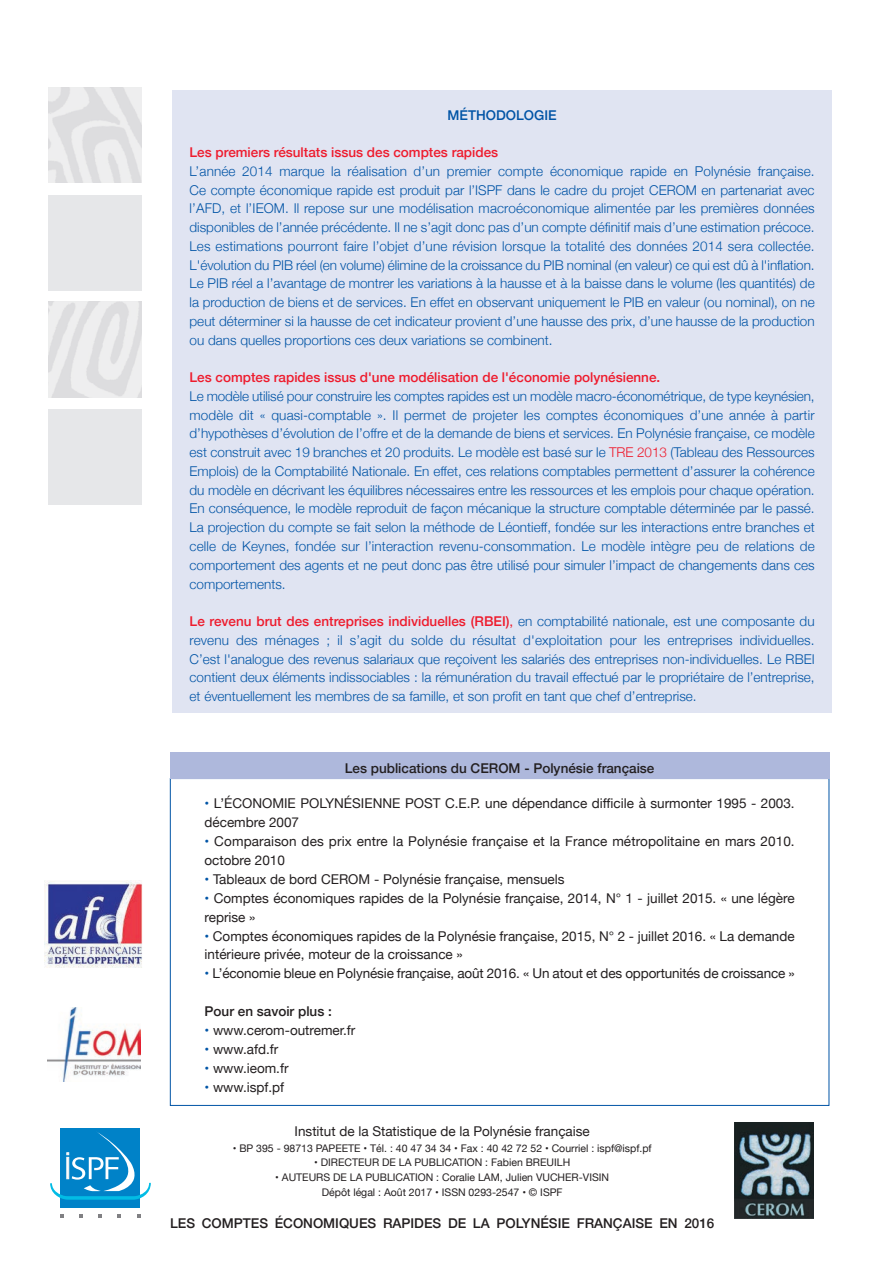
<style>
.page{position:relative;width:893px;height:1263px;background:#fff}
.page>*{position:absolute;margin:0;border:0;box-sizing:border-box;transform-origin:0 0}
.t1{font:300 13.5px/18.8px "Helvetica Neue";color:#0154a6;text-align:justify}
.t2{font:13.5px/18.9px "Helvetica Neue";color:#231f20}
.t3{font:500 13.5px "Helvetica Neue";color:#ee1b2d}
.t4{font:500 13.5px "Helvetica Neue";color:#231f20}
.t5{font:500 13.5px "Helvetica Neue";letter-spacing:.055em;color:#231f20}
.t6{font:500 13.5px "Helvetica Neue";letter-spacing:.13em;color:#0154a6}
.t7{font:10.5px/14.7px "Helvetica Neue";color:#231f20;text-align:center}
.s1{color:#ee1b2d}
.s2{font-weight:500;color:#ee1b2d}
.s3{font-weight:400;color:#ee1b2d}
.s4{color:#0154a6}
</style>
<div class="page">
<img style="left:735px;top:1123px;width:79px;height:95px">
<svg style="left:79px;top:1214px;width:4px;height:3px"></svg>
<div style="left:60px;top:1128px;width:80px;height:79px;background:#0082c8"></div>
<svg style="left:50px;top:1132px;width:101px;height:68px"></svg>
<img style="left:44px;top:880px;width:98px;height:87px">
<img style="left:48px;top:1007px;width:92px;height:74px">
<img style="left:49px;top:87px;width:93px;height:96px">
<div style="left:49px;top:195px;width:93px;height:95px;background:#e6e7e9"></div>
<div style="left:49px;top:409px;width:93px;height:96px;background:#e6e7e9"></div>
<img style="left:49px;top:302px;width:93px;height:96px">
<div style="left:170px;top:752px;width:659px;height:26px;background:#aeb8dc"></div>
<div style="left:173px;top:90px;width:659px;height:622px;background:#e0e4f2"></div>
<p class="t6" style="left:448px;top:107px;width:111px">méthodoloGie</p>
<p class="t3" style="left:190px;top:144px;width:310px">les premiers résultats issus des comptes rapides</p>
<p class="t1" style="left:190px;top:161px;width:627px">L’année 2014 marque la réalisation d’un premier compte économique rapide en polynésie française. ce compte économique rapide est produit par l’ispF dans le cadre du projet ceRom en partenariat avec l’AFD, et l’ieom. il repose sur une modélisation macroéconomique alimentée par les premières données disponibles de l’année précédente. il ne s’agit donc pas d’un compte définitif mais d’une estimation précoce.<br>Les estimations pourront faire l’objet d’une révision lorsque la totalité des données 2014 sera collectée.<br>L'évolution du piB réel (en volume) élimine de la croissance du piB nominal (en valeur) ce qui est dû à l'inflation.<br>Le piB réel a l’avantage de montrer les variations à la hausse et à la baisse dans le volume (les quantités) de la production de biens et de services. en effet en observant uniquement le piB en valeur (ou nominal), on ne peut déterminer si la hausse de cet indicateur provient d’une hausse des prix, d’une hausse de la production ou dans quelles proportions ces deux variations se combinent.</p>
<p class="t3" style="left:190px;top:369px;width:472px">les comptes rapides issus d'une modélisation de l'économie polynésienne.</p>
<p class="t1" style="left:190px;top:386px;width:627px">Le modèle utilisé pour construire les comptes rapides est un modèle macro-économétrique, de type keynésien, modèle dit « quasi-comptable ». il permet de projeter les comptes économiques d’une année à partir d’hypothèses d’évolution de l’offre et de la demande de biens et services. en polynésie française, ce modèle est construit avec 19 branches et 20 produits. Le modèle est basé sur le <span class="s1">tRe 2013</span> (tableau des Ressources emplois) de la comptabilité nationale. en effet, ces relations comptables permettent d’assurer la cohérence du modèle en décrivant les équilibres nécessaires entre les ressources et les emplois pour chaque opération. en conséquence, le modèle reproduit de façon mécanique la structure comptable déterminée par le passé.<br>La projection du compte se fait selon la méthode de Léontieff, fondée sur les interactions entre branches et celle de Keynes, fondée sur l’interaction revenu-consommation. Le modèle intègre peu de relations de comportement des agents et ne peut donc pas être utilisé pour simuler l’impact de changements dans ces comportements.</p>
<p class="t1" style="left:190px;top:611px;width:627px"><span class="s2">le revenu brut des entreprises individuelles (rbei)</span><span class="s3">,</span> en comptabilité nationale, est une composante du revenu des ménages ; il s’agit du solde du résultat d'exploitation pour les entreprises individuelles. c’est l'analogue des revenus salariaux que reçoivent les salariés des entreprises non-individuelles. Le RBei contient deux éléments indissociables : la rémunération du travail effectué par le propriétaire de l’entreprise, et éventuellement les membres de sa famille, et son profit en tant que chef d’entreprise.</p>
<p class="t4" style="left:345px;top:759px;width:311px">les publications du cerom - polynésie française</p>
<p class="t2" style="left:205px;top:794px;width:592px"><span class="s4">•</span> L’éCONOMIE POLyNéSIENNE POST C.E.P. une dépendance difficile à surmonter 1995 - 2003. décembre 2007</p>
<p class="t2" style="left:205px;top:832px;width:592px"><span class="s4">•</span> Comparaison des prix entre la Polynésie française et la France métropolitaine en mars 2010. octobre 2010</p>
<p class="t2" style="left:205px;top:869px;width:362px"><span class="s4">•</span> Tableaux de bord CEROM - Polynésie française, mensuels</p>
<p class="t2" style="left:205px;top:888px;width:592px"><span class="s4">•</span> Comptes économiques rapides de la Polynésie française, 2014, N° 1 - juillet 2015. « une légère reprise »</p>
<p class="t2" style="left:205px;top:926px;width:592px"><span class="s4">•</span> Comptes économiques rapides de la Polynésie française, 2015, N° 2 - juillet 2016. « La demande intérieure privée, moteur de la croissance »</p>
<p class="t2" style="left:205px;top:964px;width:592px"><span class="s4">•</span> L’économie bleue en Polynésie française, août 2016. « Un atout et des opportunités de croissance »</p>
<p class="t4" style="left:205px;top:1003px;width:129px">pour en savoir plus :</p>
<p class="t2" style="left:205px;top:1021px;width:152px"><span class="s4">•</span> www.cerom-outremer.fr</p>
<p class="t2" style="left:205px;top:1040px;width:75px"><span class="s4">•</span> www.afd.fr</p>
<p class="t2" style="left:205px;top:1059px;width:85px"><span class="s4">•</span> www.ieom.fr</p>
<p class="t2" style="left:205px;top:1077px;width:81px"><span class="s4">•</span> www.ispf.pf</p>
<p class="t2" style="left:295px;top:1121px;width:297px">Institut de la Statistique de la Polynésie française</p>
<p class="t7" style="left:233px;top:1140px;width:420px">• BP 395 - 98713 PAPEETE • Tél. : 40 47 34 34 • Fax : 40 42 72 52 • Courriel : ispf@ispf.pf</p>
<p class="t7" style="left:314px;top:1155px;width:258px">• DIRECTEUR DE LA PUBLICATION : Fabien BREUILH</p>
<p class="t7" style="left:275px;top:1170px;width:335px">• AUTEURS DE LA PUBLICATION : Coralie LAM, Julien VUCHER-VISIN<br>Dépôt légal : Août 2017 • ISSN 0293-2547 • © ISPF</p>
<p class="t5" style="left:170px;top:1215px;width:546px">les comptes économiques rapides de la polYnésie Française en 2016</p>
</div>
